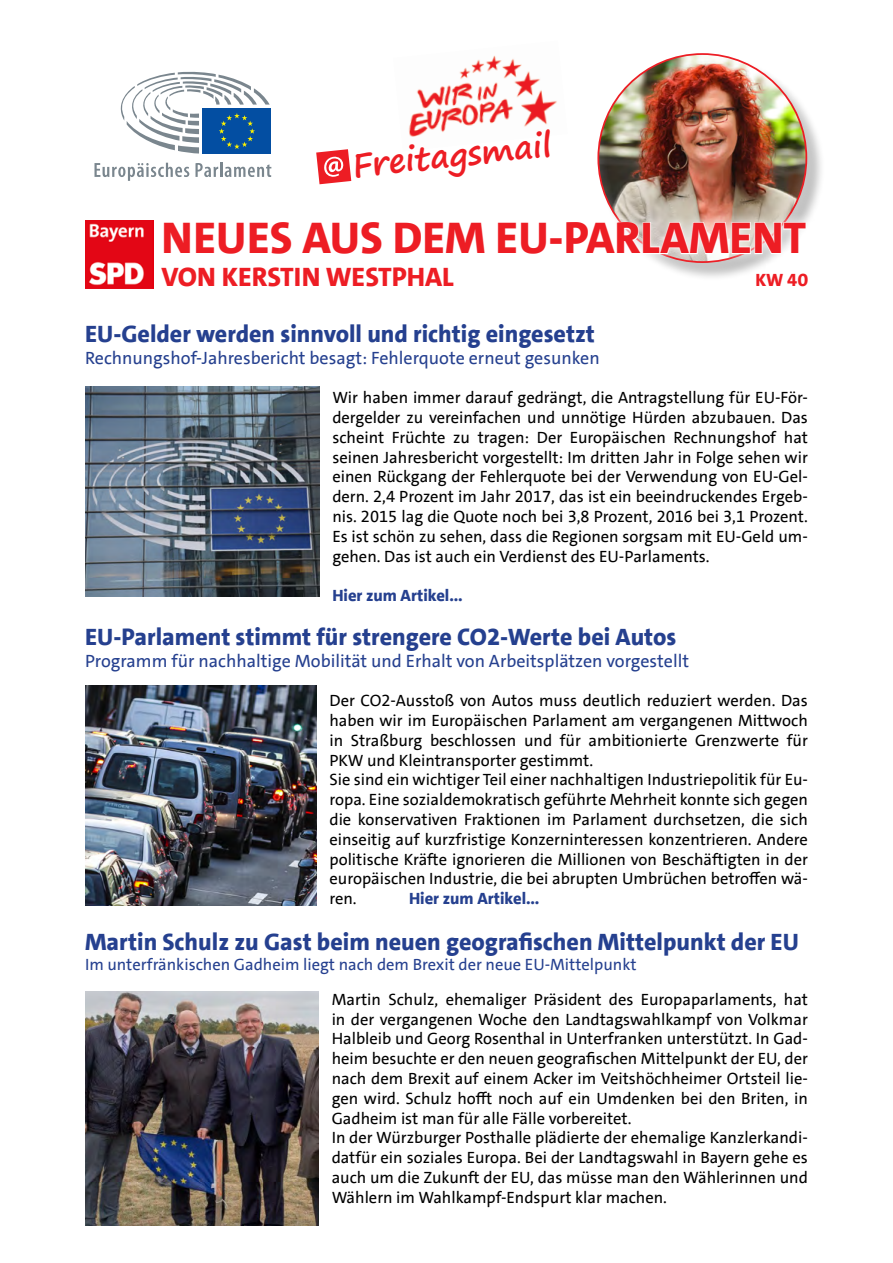
<style>
.page{position:relative;width:893px;height:1263px;background:#fff}
.page>*{position:absolute;margin:0;border:0;box-sizing:border-box;transform-origin:0 0}
.t1{font:800 45px "SPD The Sans Versal";color:#ed1d24}
.t2{font:700 32.7px "Segoe Print";color:#ed1d24}
.t3{font:800 27px "SPD The Sans Versal";color:#ed1d24}
.t4{font:800 24px "SPD The Sans";color:#25408f}
.t5{font:18px "SPD The Sans";color:#25408f}
.t6{font:800 18px "SPD The Sans Versal";color:#ed1d24}
.t7{font:16.5px/19.8px "SPD The Sans";color:#000}
.t8{font:16.5px "SPD The Sans";color:#25408f}
.t9{font:800 16.5px "SPD The Sans";color:#25408f}
</style>
<div class="page">
<div style="left:599px;top:55px;width:227px;height:227px;background:#000;opacity:.25"></div>
<div style="left:588px;top:44px;width:229px;height:228px;background:#fff;opacity:.75"></div>
<svg style="left:94px;top:163px;width:95px;height:18px"></svg>
<svg style="left:195px;top:163px;width:76px;height:14px"></svg>
<svg style="left:120px;top:71px;width:150px;height:83px"></svg>
<div style="left:153px;top:212px;width:664px;height:83px;background:#fff"></div>
<svg style="left:618px;top:221px;width:189px;height:34px"></svg>
<img style="left:85px;top:220px;width:68px;height:68px">
<img style="left:416px;top:55px;width:141px;height:51px">
<svg style="left:316px;top:98px;width:236px;height:87px"></svg>
<img style="left:86px;top:387px;width:234px;height:210px">
<img style="left:85px;top:992px;width:234px;height:234px">
<img style="left:85px;top:685px;width:232px;height:221px">
<h2 class="t2" style="left:350px;top:136px;width:201px;rotate:-6deg">Freitagsmail</h2>
<h1 class="t1" style="left:162px;top:209px;width:646px">NEUES AUS DEM EU-PARLAMENT</h1>
<h3 class="t3" style="left:162px;top:259px;width:294px">VON KERSTIN WESTPHAL</h3>
<p class="t6" style="left:756px;top:268px;width:54px">KW 40</p>
<h3 class="t4" style="left:85px;top:318px;width:511px">EU-Gelder werden sinnvoll und richtig eingesetzt</h3>
<p class="t5" style="left:85px;top:346px;width:516px">Rechnungshof-Jahresbericht besagt: Fehlerquote erneut gesunken</p>
<p class="t7" style="left:332px;top:388px;width:477px;text-align:justify">Wir haben immer darauf gedrängt, die Antragstellung für EU-För&shy;dergelder zu vereinfachen und unnötige Hürden abzubauen. Das scheint Früchte zu tragen: Der Europäischen Rechnungshof hat seinen Jahresbericht vorgestellt: Im dritten Jahr in Folge sehen wir einen Rückgang der Fehlerquote bei der Verwendung von EU-Gel&shy;dern. 2,4 Prozent im Jahr 2017, das ist ein beeindruckendes Ergeb&shy;nis. 2015 lag die Quote noch bei 3,8 Prozent, 2016 bei 3,1 Prozent.<br>Es ist schön zu sehen, dass die Regionen sorgsam mit EU-Geld um&shy;gehen. Das ist auch ein Verdienst des EU-Parlaments.</p>
<p class="t9" style="left:332px;top:585px;width:132px">Hier zum Artikel...</p>
<h3 class="t4" style="left:85px;top:621px;width:593px">EU-Parlament stimmt für strengere CO2-Werte bei Autos</h3>
<p class="t5" style="left:85px;top:649px;width:605px">Programm für nachhaltige Mobilität und Erhalt von Arbeitsplätzen vorgestellt</p>
<p class="t7" style="left:329px;top:691px;width:480px">Der CO2-Ausstoß von Autos muss deutlich reduziert werden. Das haben wir im Europäischen Parlament am vergangenen Mittwoch in Straßburg beschlossen und für ambitionierte Grenzwerte für PKW und Kleintransporter gestimmt.<br>Sie sind ein wichtiger Teil einer nachhaltigen Industriepolitik für Eu&shy;ropa. Eine sozialdemokratisch geführte Mehrheit konnte sich gegen die konservativen Fraktionen im Parlament durchsetzen, die sich einseitig auf kurzfristige Konzerninteressen konzentrieren. Andere politische Kräfte ignorieren die Millionen von Beschäftigten in der europäischen Industrie, die bei abrupten Umbrüchen betroffen wä&shy;ren.</p>
<p class="t9" style="left:409px;top:888px;width:132px">Hier zum Artikel...</p>
<h3 class="t4" style="left:85px;top:926px;width:715px">Martin Schulz zu Gast beim neuen geografischen Mittelpunkt der EU</h3>
<p class="t8" style="left:85px;top:954px;width:553px">Im unterfränkischen Gadheim liegt nach dem Brexit der neue EU-Mittelpunkt</p>
<p class="t7" style="left:332px;top:989px;width:478px">Martin Schulz, ehemaliger Präsident des Europaparlaments, hat in der vergangenen Woche den Landtagswahlkampf von Volkmar Halbleib und Georg Rosenthal in Unterfranken unterstützt. In Gad&shy;heim besuchte er den neuen geografischen Mittelpunkt der EU, der nach dem Brexit auf einem Acker im Veitshöchheimer Ortsteil lie&shy;gen wird. Schulz hofft noch auf ein Umdenken bei den Briten, in Gadheim ist man für alle Fälle vorbereitet.<br>In der Würzburger Posthalle plädierte der ehemalige Kanzlerkandi&shy;datfür ein soziales Europa. Bei der Landtagswahl in Bayern gehe es auch um die Zukunft der EU, das müsse man den Wählerinnen und Wählern im Wahlkampf-Endspurt klar machen.</p>
</div>
